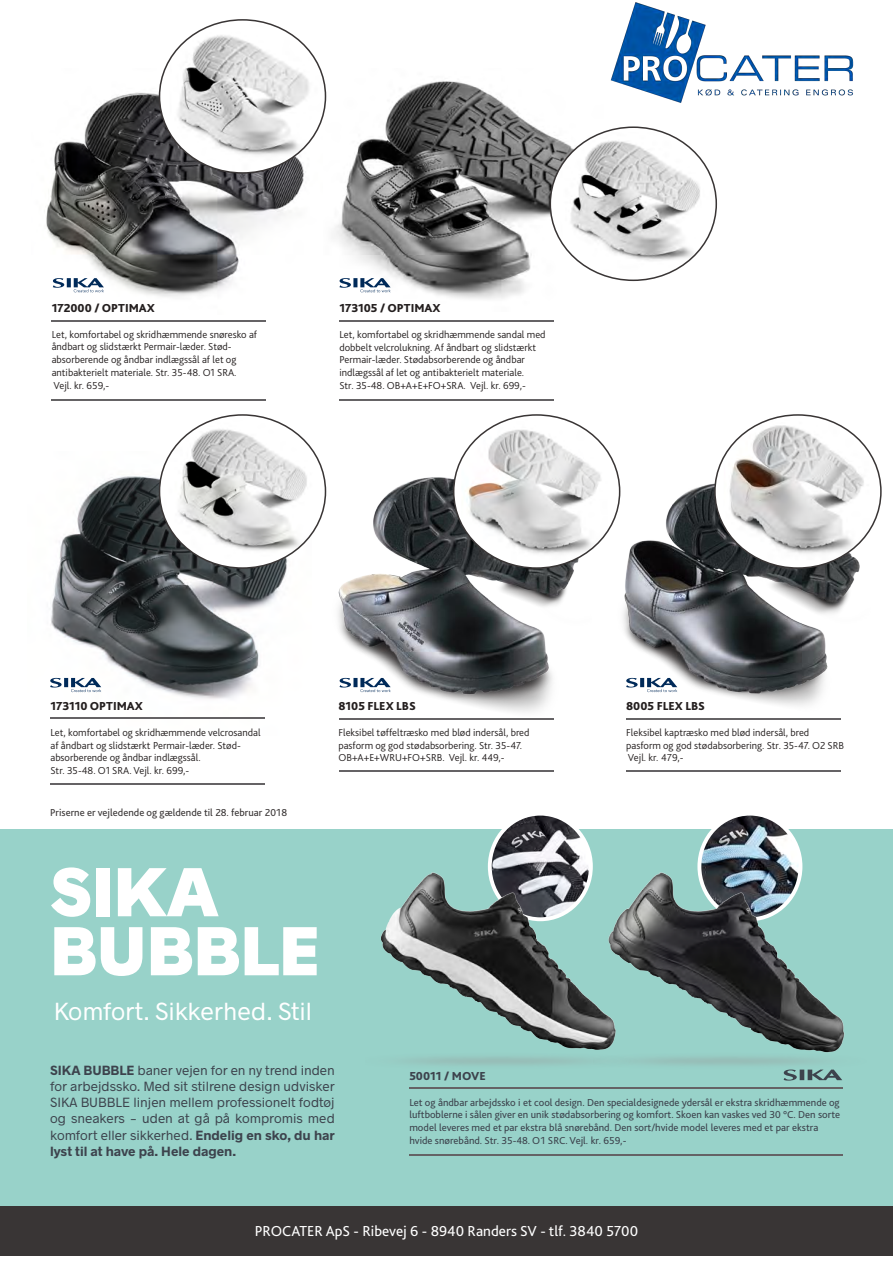
<style>
.page{position:relative;width:893px;height:1263px;background:#fff}
.page>*{position:absolute;margin:0;border:0;box-sizing:border-box;transform-origin:0 0}
.t1{font:900 69.75px/58.9px "Radnika";color:#fff}
.t2{font:25.05px "Radnika";color:#fff}
.t3{font:15.15px "Bliss 2";color:#fff}
.t4{font:13.5px/16.2px "Radnika";color:#3d434d;text-align:justify}
.t5{font:800 12.15px "Bliss 2";color:#241f1f}
.t6{font:800 12.15px "Bliss 2";color:#3d434d}
.t7{font:300 10.65px/12.8px "Bliss 2";color:#241f1f}
.t8{font:10.65px/12.8px "Bliss 2";color:#3d434d}
.t9{font:10.65px "Bliss 2";color:#393535}
.s1{font-weight:700}
</style>
<div class="page">
<div style="left:0;top:830px;width:893px;height:381px;background:#98d2c9"></div>
<img style="left:490px;top:817px;width:101px;height:54px">
<div style="left:488px;top:812px;width:105px;height:109px;border:4px solid #fff;border-radius:50%"></div>
<img style="left:699px;top:817px;width:101px;height:54px">
<div style="left:697px;top:812px;width:105px;height:109px;border:4px solid #fff;border-radius:50%"></div>
<img style="left:640px;top:871px;width:205px;height:202px">
<hr style="left:409px;top:1087px;width:433px;height:2px;background:#656365">
<hr style="left:409px;top:1154px;width:433px;height:2px;background:#656365">
<svg style="left:784px;top:1069px;width:58px;height:11px"></svg>
<div style="left:0;top:1206px;width:893px;height:50px;background:#393535"></div>
<img style="left:325px;top:81px;width:279px;height:218px">
<img style="left:46px;top:68px;width:258px;height:229px">
<img style="left:615px;top:478px;width:256px;height:242px">
<img style="left:338px;top:466px;width:241px;height:246px">
<img style="left:51px;top:464px;width:236px;height:235px">
<hr style="left:52px;top:320px;width:214px;height:2px;background:#656365">
<hr style="left:339px;top:718px;width:214px;height:2px;background:#656365">
<hr style="left:627px;top:718px;width:214px;height:2px;background:#656365">
<hr style="left:339px;top:320px;width:215px;height:2px;background:#656365">
<hr style="left:52px;top:399px;width:214px;height:1px;background:#656365">
<hr style="left:339px;top:770px;width:214px;height:2px;background:#656365">
<hr style="left:627px;top:770px;width:214px;height:2px;background:#656365">
<hr style="left:339px;top:399px;width:215px;height:1px;background:#656365">
<svg style="left:53px;top:278px;width:51px;height:14px"></svg>
<svg style="left:339px;top:678px;width:52px;height:14px"></svg>
<svg style="left:339px;top:278px;width:52px;height:14px"></svg>
<svg style="left:626px;top:678px;width:51px;height:14px"></svg>
<hr style="left:50px;top:717px;width:215px;height:2px;background:#656365">
<hr style="left:50px;top:783px;width:215px;height:2px;background:#656365">
<svg style="left:50px;top:678px;width:51px;height:14px"></svg>
<svg style="left:160px;top:20px;width:165px;height:153px"></svg>
<img style="left:170px;top:25px;width:155px;height:145px">
<img style="left:164px;top:421px;width:157px;height:145px">
<svg style="left:550px;top:127px;width:166px;height:153px"></svg>
<img style="left:561px;top:132px;width:155px;height:146px">
<svg style="left:454px;top:415px;width:166px;height:153px"></svg>
<img style="left:462px;top:415px;width:145px;height:145px">
<svg style="left:715px;top:415px;width:166px;height:153px"></svg>
<img style="left:724px;top:415px;width:145px;height:145px">
<img style="left:610px;top:2px;width:244px;height:101px">
<img style="left:381px;top:871px;width:259px;height:194px">
<p class="t5" style="left:52px;top:301px;width:105px">172000 / OPTIMAX</p>
<p class="t7" style="left:52px;top:328px;width:207px">Let, komfortabel og skridhæmmende snøresko af åndbart og slidstærkt Permair-læder. Stød&shy;absorberende og åndbar indlægssål af let og antibakterielt materiale. Str. 35-48. O1 SRA.<br>Vejl. kr. 659,-</p>
<p class="t5" style="left:339px;top:301px;width:103px">173105 / OPTIMAX</p>
<p class="t7" style="left:339px;top:328px;width:208px">Let, komfortabel og skridhæmmende sandal med dobbelt velcrolukning. Af åndbart og slidstærkt Permair-læder. Stødabsorberende og åndbar indlægssål af let og antibakterielt materiale.<br>Str. 35-48. OB+A+E+FO+SRA. Vejl. kr. 699,-</p>
<p class="t5" style="left:50px;top:699px;width:94px">173110 OPTIMAX</p>
<p class="t7" style="left:50px;top:726px;width:212px">Let, komfortabel og skridhæmmende velcrosandal af åndbart og slidstærkt Permair-læder. Stød&shy;absorberende og åndbar indlægssål.<br>Str. 35-48. O1 SRA. Vejl. kr. 699,-</p>
<p class="t9" style="left:50px;top:806px;width:239px">Priserne er vejledende og gældende til 28. februar 2018</p>
<h1 class="t1" style="left:50px;top:859px;width:271px">SIKA<br>BUBBLE</h1>
<h2 class="t2" style="left:54px;top:993px;width:260px">Komfort. Sikkerhed. Stil</h2>
<p class="t5" style="left:338px;top:699px;width:79px">8105 FLEX LBS</p>
<p class="t7" style="left:338px;top:726px;width:193px">Fleksibel tøffeltræsko med blød indersål, bred pasform og god stødabsorbering. Str. 35-47.<br>OB+A+E+WRU+FO+SRB. Vejl. kr. 449,-</p>
<p class="t5" style="left:626px;top:699px;width:80px">8005 FLEX LBS</p>
<p class="t7" style="left:626px;top:726px;width:219px">Fleksibel kaptræsko med blød indersål, bred pasform og god stødabsorbering. Str. 35-47. O2 SRB<br>Vejl. kr. 479,-</p>
<p class="t4" style="left:50px;top:1061px;width:286px"><span class="s1">SIKA BUBBLE</span> baner vejen for en ny trend inden for arbejdssko. Med sit stilrene design udvisker SIKA BUBBLE linjen mellem professionelt fodtøj og sneakers - uden at gå på kompromis med komfort eller sikkerhed. <span class="s1">Endelig en sko, du har lyst til at have på. Hele dagen.</span></p>
<p class="t6" style="left:409px;top:1069px;width:78px">50011 / MOVE</p>
<p class="t8" style="left:409px;top:1096px;width:432px">Let og åndbar arbejdssko i et cool design. Den specialdesignede ydersål er ekstra skridhæmmende og luftboblerne i sålen giver en unik stødabsorbering og komfort. Skoen kan vaskes ved 30 °C. Den sorte model leveres med et par ekstra blå snørebånd. Den sort/hvide model leveres med et par ekstra hvide snørebånd. Str. 35-48. O1 SRC. Vejl. kr. 659,-</p>
<h3 class="t3" style="left:255px;top:1222px;width:385px">PROCATER ApS - Ribevej 6 - 8940 Randers SV - tlf. 3840 5700</h3>
</div>
